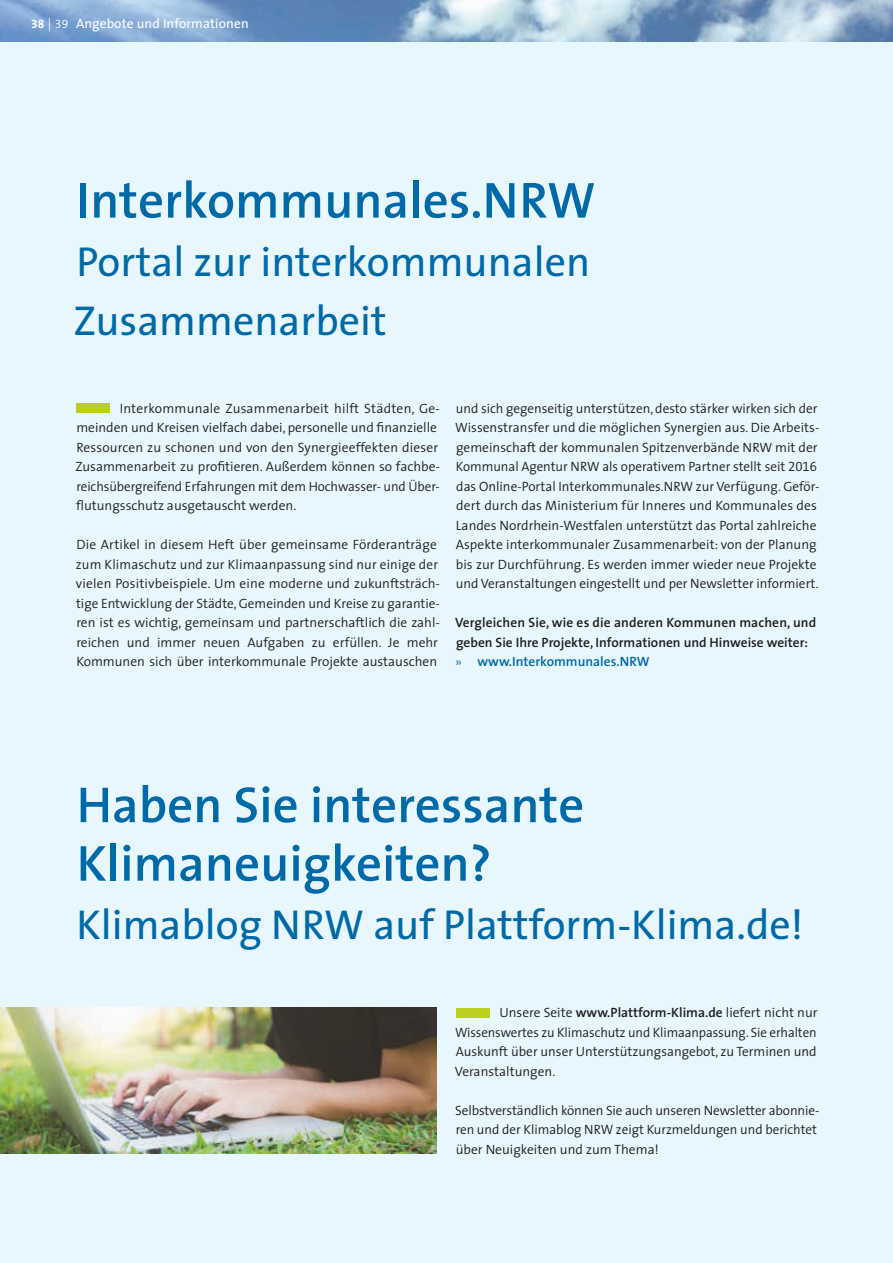
<style>
.page{position:relative;width:893px;height:1263px;background:#fff}
.page>*{position:absolute;margin:0;border:0;box-sizing:border-box;transform-origin:0 0}
.t1{font:600 51px/58.5px "The Sans";color:#0069a7}
.t2{font:42px/58.5px "The Sans";color:#0069a7}
.t3{font:300 13.5px/19.5px "The Sans";color:#1d1d1b}
.t4{font:600 13.5px/19.5px "The Sans";color:#1d1d1b}
.t5{font:13.5px "The Sans";letter-spacing:.005em;color:#fff}
.s1{font-family:"The Sans Bold Expert";font-size:12px}
.s2{font-weight:300}
.s3{font-family:"The Sans Semi Light Expert";font-size:12px}
.s4{font-family:"The Sans Semi Light Expert";font-weight:400}
.s5{font-weight:300;color:#0069a7}
.s6{color:#0069a7}
.s7{font-weight:600}
</style>
<div class="page">
<img style="left:0;top:0;width:893px;height:43px">
<div style="left:0;top:43px;width:893px;height:1220px;background:#e8f6fe"></div>
<div style="left:77px;top:403px;width:33px;height:10px;background:#bcd021"></div>
<div style="left:456px;top:1008px;width:34px;height:9px;background:#bcd021"></div>
<img style="left:0;top:1008px;width:437px;height:146px">
<p class="t5" style="left:31px;top:12px;width:219px"><span class="s1">38</span> <span class="s2">|</span> <span class="s3">39</span> Angebote und Informationen</p>
<h1 class="t1" style="left:77px;top:170px;width:520px">Interkommunales.NRW</h1>
<h2 class="t2" style="left:74px;top:231px;width:518px">Portal zur interkommunalen<br>Zusammenarbeit</h2>
<p class="t3" style="left:75px;top:398px;width:366px;text-indent:44px">Interkommunale Zusammenarbeit hilft Städten, Ge&shy;meinden und Kreisen vielfach dabei, personelle und finanzielle Ressourcen zu schonen und von den Synergieeffekten dieser Zusammenarbeit zu profitieren. Außerdem können so fachbe&shy;reichsübergreifend Erfahrungen mit dem Hochwasser- und Über&shy;flutungsschutz ausgetauscht werden.</p>
<p class="t3" style="left:76px;top:534px;width:366px">Die Artikel in diesem Heft über gemeinsame Förderanträge zum Klimaschutz und zur Klimaanpassung sind nur einige der vielen Positivbeispiele. Um eine moderne und zukunftsträch&shy;tige Entwicklung der Städte, Gemeinden und Kreise zu garantie&shy;ren ist es wichtig, gemeinsam und partnerschaftlich die zahl&shy;reichen und immer neuen Aufgaben zu erfüllen. Je mehr Kommunen sich über interkommunale Projekte austauschen</p>
<p class="t3" style="left:455px;top:398px;width:366px">und sich gegenseitig unterstützen, desto stärker wirken sich der Wissenstransfer und die möglichen Synergien aus. Die Arbeits&shy;gemeinschaft der kommunalen Spitzenverbände NRW mit der Kommunal Agentur NRW als operativem Partner stellt seit <span class="s4">2016 </span>das Online-Portal Interkommunales.NRW zur Verfügung. Geför&shy;dert durch das Ministerium für Inneres und Kommunales des Landes Nordrhein-Westfalen unterstützt das Portal zahlreiche Aspekte interkommunaler Zusammenarbeit: von der Planung bis zur Durchführung. Es werden immer wieder neue Projekte und Veranstaltungen eingestellt und per Newsletter informiert.</p>
<p class="t4" style="left:455px;top:612px;width:363px">Vergleichen Sie, wie es die anderen Kommunen machen, und geben Sie Ihre Projekte, Informationen und Hinweise weiter: <span class="s5">»</span> <span class="s6">www.Interkommunales.NRW</span></p>
<h1 class="t1" style="left:77px;top:774px;width:509px">Haben Sie interessante<br>Klimaneuigkeiten?</h1>
<h2 class="t2" style="left:76px;top:894px;width:728px">Klimablog NRW auf Plattform-Klima.de!</h2>
<p class="t3" style="left:455px;top:1002px;width:364px;text-align:justify;text-indent:45px">Unsere Seite <span class="s7">www.Plattform-Klima.de</span> liefert nicht nur Wissenswertes zu Klimaschutz und Klimaanpassung. Sie erhalten Auskunft über unser Unterstützungsangebot, zu Terminen und Veranstaltungen.</p>
<p class="t3" style="left:455px;top:1100px;width:366px">Selbstverständlich können Sie auch unseren Newsletter abonnie&shy;ren und der Klimablog NRW zeigt Kurzmeldungen und berichtet über Neuigkeiten und zum Thema!</p>
</div>
